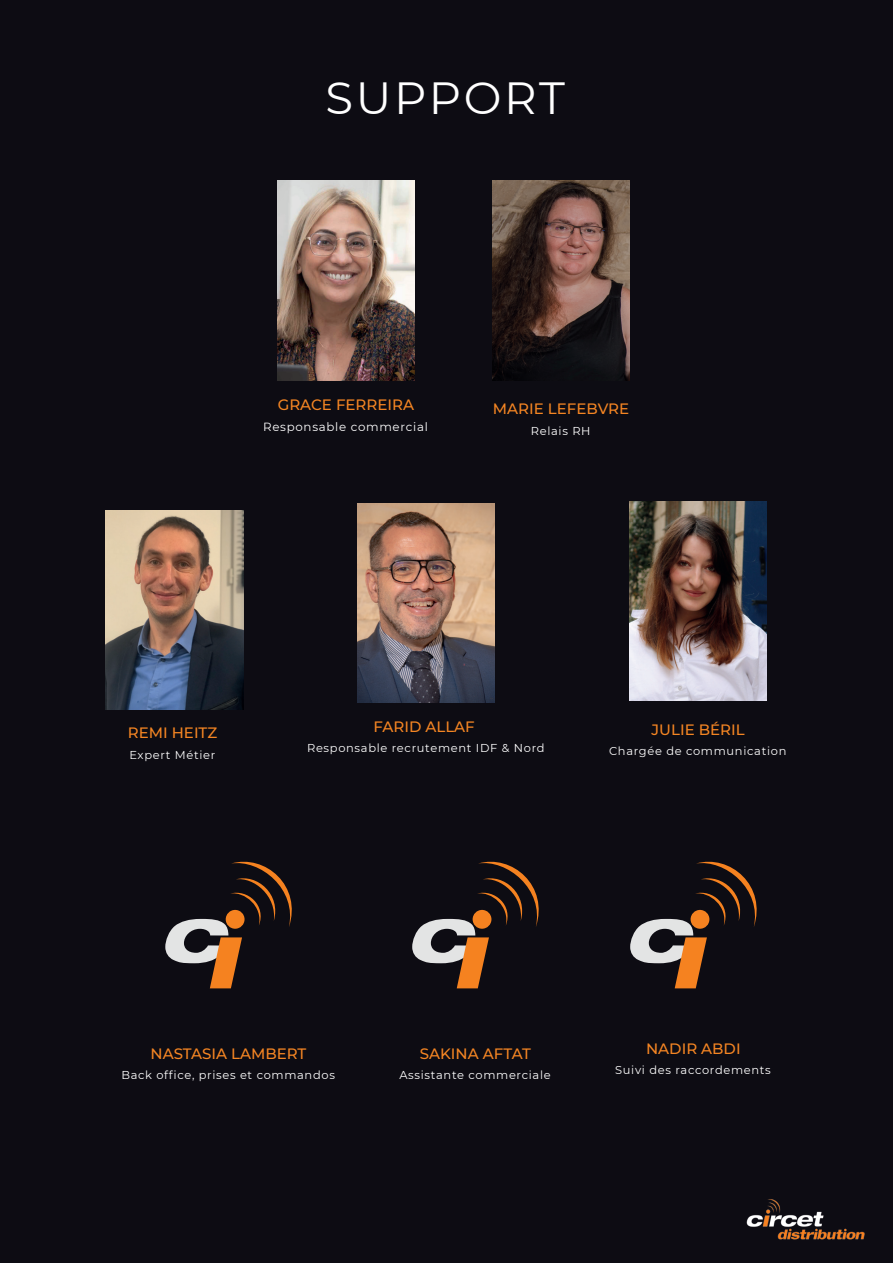
<style>
.page{position:relative;width:893px;height:1263px;background:#0d0c13}
.page>*{position:absolute;margin:0;border:0;box-sizing:border-box;transform-origin:0 0}
.t1{font:45px "Montserrat";letter-spacing:.06em;color:#fff}
.t2{font:500 15px "Montserrat";color:#f48523}
.t3{font:11.85px "Montserrat";letter-spacing:.06em;color:#fff}
.t4{font:11.4px "Montserrat";letter-spacing:.06em;color:#fff}
</style>
<div class="page">
<img style="left:277px;top:181px;width:138px;height:199px">
<img style="left:492px;top:181px;width:138px;height:199px">
<img style="left:629px;top:501px;width:138px;height:200px">
<img style="left:106px;top:510px;width:137px;height:199px">
<img style="left:357px;top:503px;width:138px;height:200px">
<svg style="left:165px;top:861px;width:127px;height:127px"></svg>
<svg style="left:412px;top:861px;width:127px;height:127px"></svg>
<svg style="left:630px;top:861px;width:127px;height:127px"></svg>
<img style="left:746px;top:1199px;width:119px;height:41px">
<h1 class="t1" style="left:325px;top:67px;width:241px">SUPPORT</h1>
<h2 class="t2" style="left:278px;top:394px;width:138px">GRACE FERREIRA</h2>
<p class="t3" style="left:263px;top:418px;width:166px">Responsable commercial</p>
<h2 class="t2" style="left:493px;top:398px;width:138px">MARIE LEFEBVRE</h2>
<p class="t4" style="left:531px;top:423px;width:61px">Relais RH</p>
<h2 class="t2" style="left:128px;top:722px;width:91px">REMI HEITZ</h2>
<p class="t4" style="left:129px;top:747px;width:87px">Expert Métier</p>
<h2 class="t2" style="left:373px;top:716px;width:103px">FARID ALLAF</h2>
<p class="t4" style="left:307px;top:740px;width:239px">Responsable recrutement IDF &amp; Nord</p>
<h2 class="t2" style="left:652px;top:719px;width:95px">JULIE BÉRIL</h2>
<p class="t4" style="left:609px;top:743px;width:179px">Chargée de communication</p>
<h2 class="t2" style="left:151px;top:1043px;width:157px">NASTASIA LAMBERT</h2>
<p class="t4" style="left:121px;top:1067px;width:215px">Back office, prises et commandos</p>
<h2 class="t2" style="left:420px;top:1043px;width:113px">SAKINA AFTAT</h2>
<p class="t4" style="left:399px;top:1067px;width:153px">Assistante commerciale</p>
<h2 class="t2" style="left:646px;top:1038px;width:96px">NADIR ABDI</h2>
<p class="t4" style="left:615px;top:1062px;width:157px">Suivi des raccordements</p>
</div>
